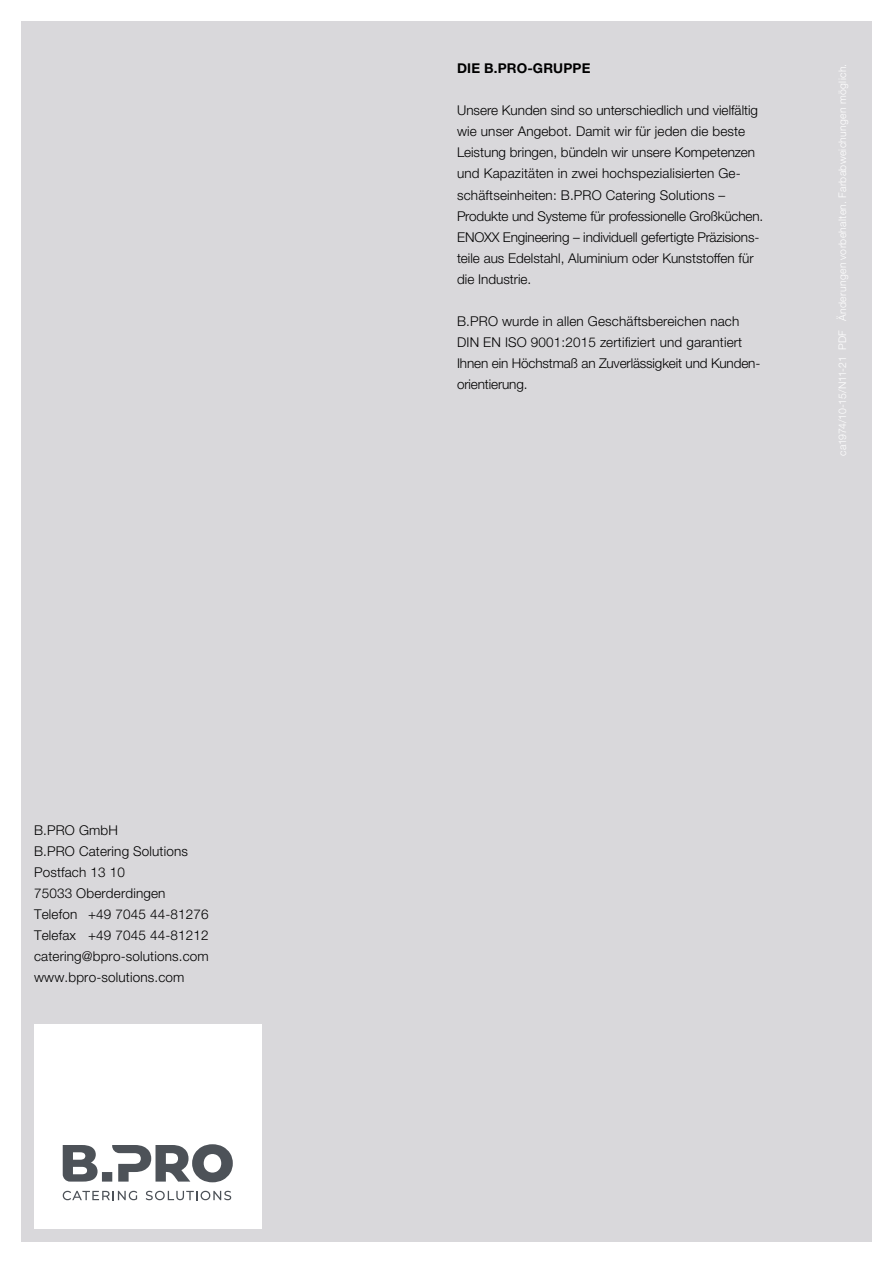
<style>
.page{position:relative;width:893px;height:1263px;background:#fff}
.page>*{position:absolute;margin:0;border:0;box-sizing:border-box;transform-origin:0 0}
.t1{font:300 13.5px/21px "Helvetica Neue LTW1 G";letter-spacing:.01em;color:#000}
.t2{font:700 13.5px "Helvetica Neue LTW1 G";letter-spacing:.01em;color:#000}
.t3{font:300 10.5px "Helvetica Neue LTW1 G";letter-spacing:.03em;color:#fff}
</style>
<div class="page">
<div style="left:21px;top:21px;width:851px;height:1221px;background:#d9d8db"></div>
<div style="left:34px;top:1025px;width:227px;height:204px;background:#fff"></div>
<svg style="left:63px;top:1144px;width:170px;height:38px"></svg>
<svg style="left:63px;top:1191px;width:74px;height:9px"></svg>
<svg style="left:146px;top:1191px;width:85px;height:9px"></svg>
<p class="t1" style="left:34px;top:820px;width:176px">B.PRO GmbH<br>B.PRO Catering Solutions<br>Postfach 13 10<br>75033 Oberderdingen<br>Telefon +49 7045 44-81276<br>Telefax +49 7045 44-81212 catering@bpro-solutions.com www.bpro-solutions.com</p>
<p class="t2" style="left:457px;top:60px;width:135px">DIE B.PRO-GRUPPE</p>
<p class="t1" style="left:457px;top:100px;width:308px">Unsere Kunden sind so unterschiedlich und vielfältig wie unser Angebot. Damit wir für jeden die beste Leistung bringen, bündeln wir unsere Kompetenzen und Kapazitäten in zwei hochspezialisierten Ge&shy;schäftseinheiten: B.PRO Catering Solutions – Produkte und Systeme für professionelle Großküchen.<br>ENOXX Engineering – individuell gefertigte Präzisions&shy;teile aus Edelstahl, Aluminium oder Kunststoffen für die Industrie.</p>
<p class="t1" style="left:457px;top:310px;width:305px">B.PRO wurde in allen Geschäftsbereichen nach DIN EN ISO 9001:2015 zertifiziert und garantiert Ihnen ein Höchstmaß an Zuverlässigkeit und Kunden&shy;orientierung.</p>
<p class="t3" style="left:836px;top:456px;width:394px;rotate:-90deg">ca1974/10-15/N11-21 PDF Änderungen vorbehalten. Farbabweichungen möglich.</p>
</div>
